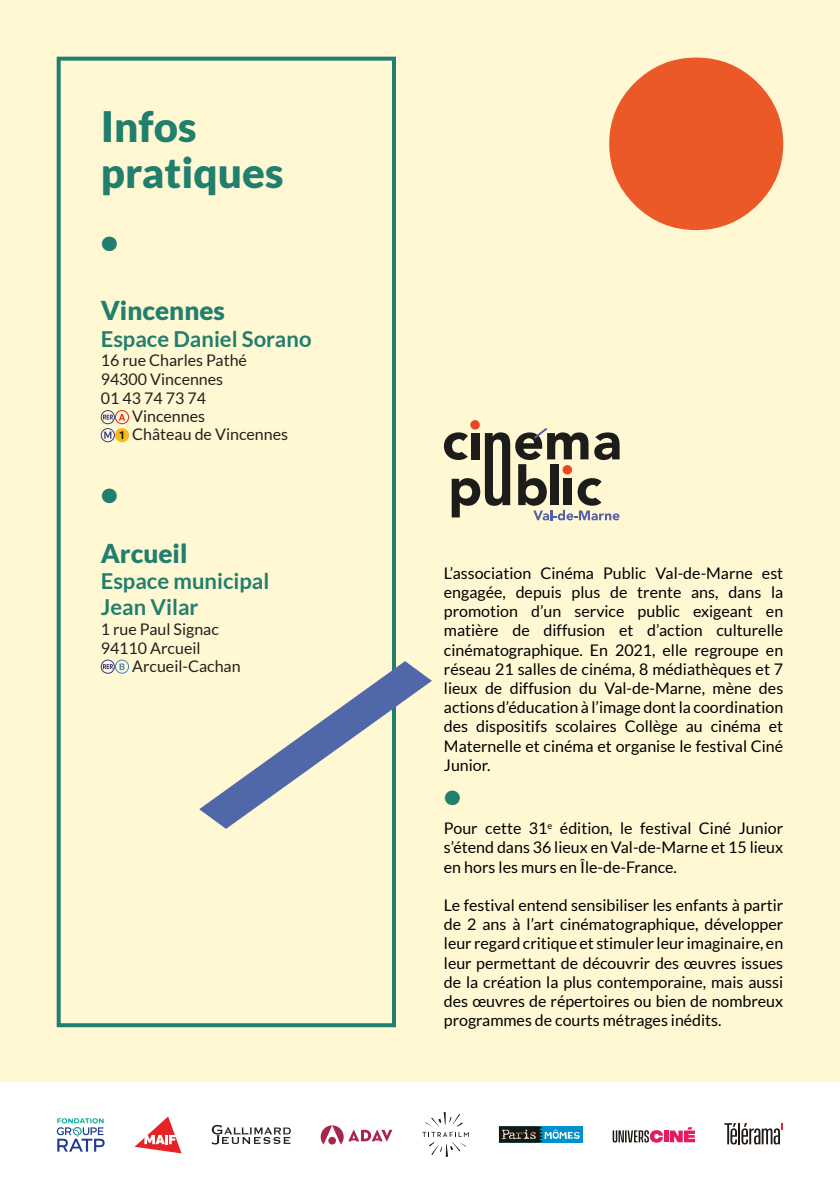
<style>
.page{position:relative;width:840px;height:1191px;background:#fff}
.page>*{position:absolute;margin:0;border:0;box-sizing:border-box;transform-origin:0 0}
.t1{font:900 42px/46px "Lato";color:#217f6d}
.t2{font:900 30px "Lato";color:#217f6d}
.t3{font:900 26px "Lato";color:#217f6d}
.t4{font:700 22px/26.4px "Lato";color:#217f6d}
.t5{font:16px/19.2px "Lato";color:#000;text-align:justify}
.t6{font:16px/19.2px "Lato";color:#251f1d}
</style>
<div class="page">
<div style="left:0;top:0;width:839px;height:1191px;background:#fff8d3"></div>
<div style="left:57px;top:57px;width:339px;height:970px;border:4px solid #217f6d"></div>
<div style="left:0;top:1082px;width:839px;height:109px;background:#fff"></div>
<svg style="left:101px;top:410px;width:28px;height:32px"></svg>
<svg style="left:101px;top:659px;width:28px;height:14px"></svg>
<svg style="left:199px;top:661px;width:232px;height:168px"></svg>
<svg style="left:320px;top:1125px;width:72px;height:19px"></svg>
<div style="left:328px;top:1136px;width:8px;height:8px;background:#a9264a;border-radius:50%"></div>
<svg style="left:612px;top:1130px;width:50px;height:12px"></svg>
<div style="left:663px;top:1130px;width:5px;height:12px;background:#e51a63"></div>
<svg style="left:669px;top:1127px;width:25px;height:15px"></svg>
<svg style="left:134px;top:1116px;width:47px;height:37px"></svg>
<svg style="left:422px;top:1112px;width:46px;height:44px"></svg>
<div style="left:498px;top:1126px;width:84px;height:16px;background:#0090cb"></div>
<svg style="left:498px;top:1126px;width:82px;height:16px"></svg>
<svg style="left:211px;top:1124px;width:80px;height:20px"></svg>
<svg style="left:724px;top:1123px;width:58px;height:21px"></svg>
<svg style="left:57px;top:1118px;width:47px;height:33px"></svg>
<svg style="left:443px;top:420px;width:176px;height:100px"></svg>
<svg style="left:609px;top:58px;width:173px;height:172px"></svg>
<h1 class="t1" style="left:101px;top:106px;width:184px">Infos pratiques</h1>
<h2 class="t2" style="left:101px;top:229px;width:19px">•</h2>
<h3 class="t3" style="left:101px;top:299px;width:126px">Vincennes</h3>
<h3 class="t4" style="left:101px;top:327px;width:212px">Espace Daniel Sorano</h3>
<p class="t6" style="left:101px;top:351px;width:148px">16 rue Charles Pathé</p>
<p class="t6" style="left:101px;top:370px;width:124px">94300 Vincennes</p>
<p class="t6" style="left:101px;top:390px;width:107px">01 43 74 73 74</p>
<p class="t6" style="left:132px;top:408px;width:74px">Vincennes</p>
<p class="t6" style="left:132px;top:426px;width:157px">Château de Vincennes</p>
<h2 class="t2" style="left:101px;top:481px;width:19px">•</h2>
<h3 class="t3" style="left:101px;top:541px;width:88px">Arcueil</h3>
<h3 class="t4" style="left:101px;top:569px;width:170px">Espace municipal<br>Jean Vilar</h3>
<p class="t6" style="left:101px;top:620px;width:119px">1 rue Paul Signac<br>94110 Arcueil</p>
<p class="t6" style="left:132px;top:657px;width:110px">Arcueil-Cachan</p>
<p class="t5" style="left:443px;top:564px;width:340px">L’association Cinéma Public Val-de-Marne est engagée, depuis plus de trente ans, dans la promotion d’un service public exigeant en matière de diffusion et d’action culturelle cinématographique. En 2021, elle regroupe en réseau 21 salles de cinéma, 8 médiathèques et 7 lieux de diffusion du Val-de-Marne, mène des actions d’éducation à l’image dont la coordination des dispositifs scolaires Collège au cinéma et Maternelle et cinéma et organise le festival Ciné Junior.</p>
<h2 class="t2" style="left:443px;top:782px;width:19px">•</h2>
<p class="t5" style="left:443px;top:819px;width:340px">Pour cette 31<sup>e</sup> édition, le festival Ciné Junior s’étend dans 36 lieux en Val-de-Marne et 15 lieux en hors les murs en Île-de-France.</p>
<p class="t5" style="left:443px;top:896px;width:340px">Le festival entend sensibiliser les enfants à partir de 2 ans à l’art cinématographique, développer leur regard critique et stimuler leur imaginaire, en leur permettant de découvrir des œuvres issues de la création la plus contemporaine, mais aussi des œuvres de répertoires ou bien de nombreux programmes de courts métrages inédits.</p>
</div>
